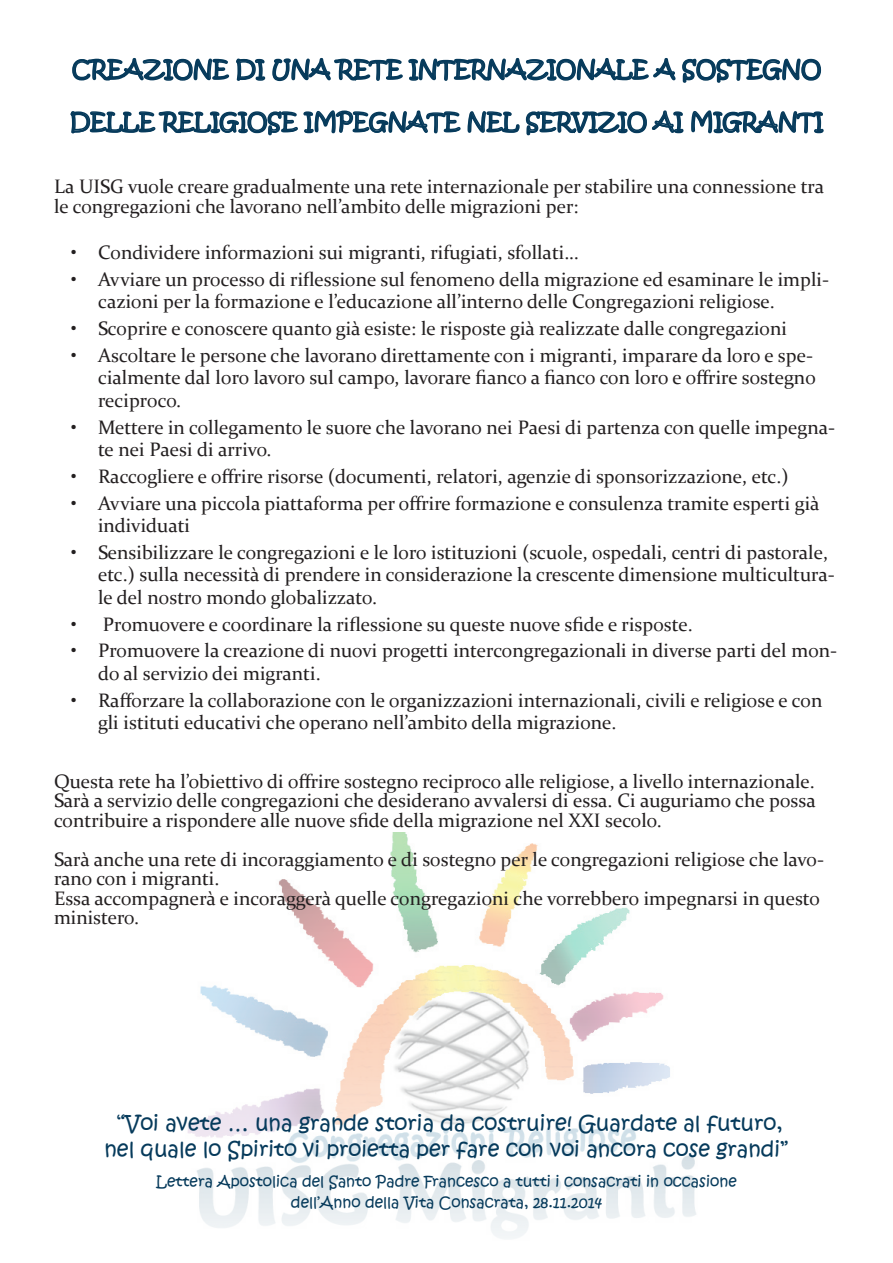
<style>
.page{position:relative;width:893px;height:1263px;background:#fff}
.page>*{position:absolute;margin:0;border:0;box-sizing:border-box;transform-origin:0 0}
.t1{font:22.5px "Kristen ITC";color:#063a5b}
.t2{font:21px/25.5px "Kristen ITC";color:#063a5b;text-align:center}
.t3{font:19.5px/22.5px "Constantia";color:#231f20}
.t4{font:15px/21px "Kristen ITC";color:#063a5b;text-align:center}
</style>
<div class="page">
<img style="left:187px;top:833px;width:509px;height:406px">
<svg style="left:70px;top:58px;width:754px;height:78px"></svg>
<p class="t1" style="left:72px;top:54px;width:751px">CREAZIONE DI UNA RETE INTERNAZIONALE A SOSTEGNO</p>
<p class="t1" style="left:70px;top:106px;width:755px">DELLE RELIGIOSE IMPEGNATE NEL SERVIZIO AI MIGRANTI</p>
<p class="t3" style="left:54px;top:176px;width:772px;line-height:19.5px">La UISG vuole creare gradualmente una rete internazionale per stabilire una connessione tra le congregazioni che lavorano nell’ambito delle migrazioni per:</p>
<p class="t3" style="left:71px;top:240px;width:509px">• Condividere informazioni sui migranti, rifugiati, sfollati…</p>
<p class="t3" style="left:98px;top:267px;width:733px;text-indent:-27px">• Avviare un processo di riflessione sul fenomeno della migrazione ed esaminare le impli&shy;cazioni per la formazione e l’educazione all’interno delle Congregazioni religiose.</p>
<p class="t3" style="left:71px;top:316px;width:717px">• Scoprire e conoscere quanto già esiste: le risposte già realizzate dalle congregazioni</p>
<p class="t3" style="left:98px;top:343px;width:719px;text-indent:-27px">• Ascoltare le persone che lavorano direttamente con i migranti, imparare da loro e spe&shy;cialmente dal loro lavoro sul campo, lavorare fianco a fianco con loro e offrire sostegno reciproco.</p>
<p class="t3" style="left:98px;top:415px;width:739px;text-indent:-27px">• Mettere in collegamento le suore che lavorano nei Paesi di partenza con quelle impegna&shy;te nei Paesi di arrivo.</p>
<p class="t3" style="left:71px;top:464px;width:719px">• Raccogliere e offrire risorse (documenti, relatori, agenzie di sponsorizzazione, etc.)</p>
<p class="t3" style="left:98px;top:491px;width:723px;text-indent:-27px">• Avviare una piccola piattaforma per offrire formazione e consulenza tramite esperti già individuati</p>
<p class="t3" style="left:98px;top:540px;width:738px;text-indent:-27px">• Sensibilizzare le congregazioni e le loro istituzioni (scuole, ospedali, centri di pastorale, etc.) sulla necessità di prendere in considerazione la crescente dimensione multicultura&shy;le del nostro mondo globalizzato.</p>
<p class="t3" style="left:71px;top:612px;width:623px">• Promuovere e coordinare la riflessione su queste nuove sfide e risposte.</p>
<p class="t3" style="left:98px;top:639px;width:741px;text-indent:-27px">• Promuovere la creazione di nuovi progetti intercongregazionali in diverse parti del mon&shy;do al servizio dei migranti.</p>
<p class="t3" style="left:98px;top:688px;width:726px;text-indent:-27px">• Rafforzare la collaborazione con le organizzazioni internazionali, civili e religiose e con gli istituti educativi che operano nell’ambito della migrazione.</p>
<p class="t3" style="left:54px;top:770px;width:763px;line-height:19.5px;text-align:justify">Questa rete ha l’obiettivo di offrire sostegno reciproco alle religiose, a livello internazionale.<br>Sarà a servizio delle congregazioni che desiderano avvalersi di essa. Ci auguriamo che possa contribuire a rispondere alle nuove sfide della migrazione nel XXI secolo.</p>
<p class="t3" style="left:54px;top:848px;width:772px;line-height:19.5px">Sarà anche una rete di incoraggiamento e di sostegno per le congregazioni religiose che lavo&shy;rano con i migranti.<br>Essa accompagnerà e incoraggerà quelle congregazioni che vorrebbero impegnarsi in questo ministero.</p>
<p class="t2" style="left:104px;top:1111px;width:686px">“Voi avete … una grande storia da costruire! Guardate al futuro, nel quale lo Spirito vi proietta per fare con voi ancora cose grandi”</p>
<p class="t4" style="left:156px;top:1171px;width:582px">Lettera Apostolica del Santo Padre Francesco a tutti i consacrati in occasione dell’Anno della Vita Consacrata, 28.11.2014</p>
</div>
